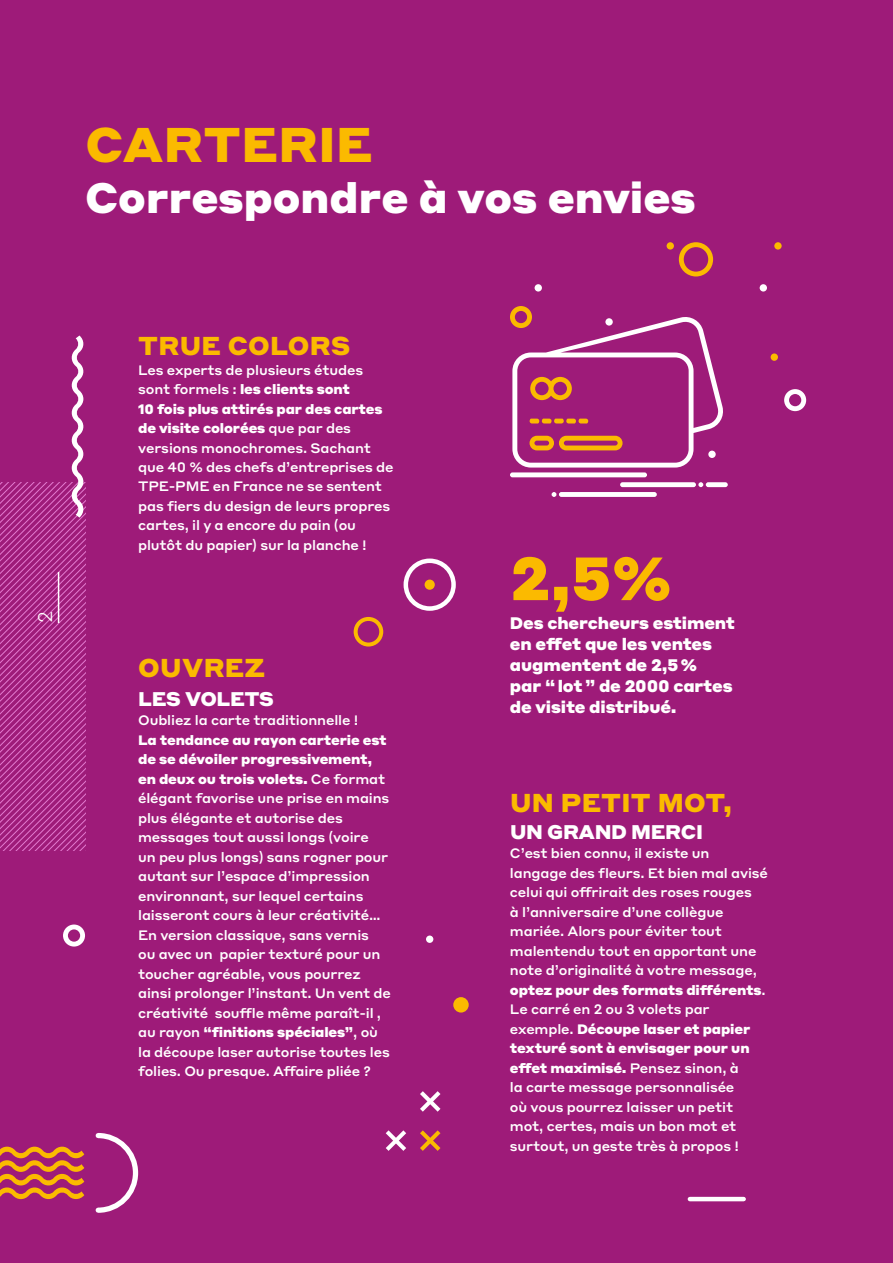
<style>
.page{position:relative;width:893px;height:1263px;background:#9e1b79}
.page>*{position:absolute;margin:0;border:0;box-sizing:border-box;transform-origin:0 0}
.t1{font:900 60px "Styrene A";color:#fbba00}
.t2{font:900 48px "Styrene A";letter-spacing:.01em;color:#fbba00}
.t3{font:900 42px "Styrene A";color:#fff}
.t4{font:900 25.5px "Styrene A";letter-spacing:.01em;color:#fbba00}
.t5{font:900 19.5px "Styrene A";letter-spacing:-.02em;color:#fff}
.t6{font:300 19.5px "Styrene A";color:#fff}
.t7{font:900 16.5px/21px "Styrene A";letter-spacing:-.01em;color:#fff}
.t8{font:500 13.5px/19.5px "Styrene A";letter-spacing:-.01em;color:#fff}
.s1{font-weight:900}
</style>
<div class="page">
<div style="left:510px;top:472px;width:137px;height:5px;background:#fff;border-radius:2px"></div>
<div style="left:620px;top:482px;width:76px;height:5px;background:#fff;border-radius:2px"></div>
<div style="left:559px;top:492px;width:98px;height:5px;background:#fff;border-radius:2px"></div>
<svg style="left:698px;top:482px;width:5px;height:5px"></svg>
<svg style="left:552px;top:492px;width:4px;height:5px"></svg>
<div style="left:706px;top:482px;width:22px;height:5px;background:#fff;border-radius:2px"></div>
<div style="left:771px;top:353px;width:7px;height:8px;background:#fbba00;border-radius:50%"></div>
<div style="left:760px;top:284px;width:7px;height:8px;background:#fff;border-radius:50%"></div>
<div style="left:426px;top:935px;width:7px;height:8px;background:#fff;border-radius:50%"></div>
<div style="left:774px;top:242px;width:8px;height:8px;background:#fbba00;border-radius:50%"></div>
<div style="left:453px;top:997px;width:16px;height:15px;background:#fbba00;border-radius:50%"></div>
<div style="left:667px;top:242px;width:7px;height:8px;background:#fbba00;border-radius:50%"></div>
<div style="left:535px;top:284px;width:7px;height:8px;background:#fff;border-radius:50%"></div>
<svg style="left:679px;top:242px;width:34px;height:34px"></svg>
<svg style="left:510px;top:306px;width:213px;height:161px"></svg>
<svg style="left:784px;top:389px;width:22px;height:22px"></svg>
<svg style="left:63px;top:924px;width:22px;height:22px"></svg>
<svg style="left:354px;top:617px;width:29px;height:29px"></svg>
<svg style="left:420px;top:1130px;width:20px;height:21px"></svg>
<svg style="left:386px;top:1130px;width:20px;height:21px"></svg>
<svg style="left:420px;top:1091px;width:20px;height:21px"></svg>
<hr style="left:690px;top:1197px;width:54px;height:4px;background:#fff">
<div style="left:425px;top:579px;width:10px;height:11px;background:#fbba00;border-radius:50%"></div>
<div style="left:404px;top:558px;width:52px;height:53px;border:4px solid #fff;border-radius:50%"></div>
<svg style="left:95px;top:1133px;width:44px;height:80px"></svg>
<svg style="left:0;top:1146px;width:84px;height:54px"></svg>
<svg style="left:0;top:335px;width:85px;height:515px"></svg>
<h2 class="t2" style="left:85px;top:104px;width:289px">CARTERIE</h2>
<h3 class="t3" style="left:85px;top:161px;width:612px">Correspondre à vos envies</h3>
<h3 class="t6" style="left:29px;top:623px;width:13px;rotate:-90deg">2</h3>
<h3 class="t4" style="left:138px;top:324px;width:214px">TRUE COLORS</h3>
<p class="t8" style="left:138px;top:359px;width:257px">Les experts de plusieurs études sont formels : <span class="s1">les clients sont<br>10 fois plus attirés par des cartes de visite colorées</span> que par des versions monochromes. Sachant que 40 % des chefs d’entreprises de<br>TPE-PME en France ne se sentent pas fiers du design de leurs propres cartes, il y a encore du pain (ou plutôt du papier) sur la planche !</p>
<h3 class="t4" style="left:138px;top:646px;width:128px">OUVREZ</h3>
<h3 class="t5" style="left:138px;top:682px;width:137px">LES VOLETS</h3>
<p class="t8" style="left:138px;top:709px;width:222px">Oubliez la carte traditionnelle !</p>
<p class="t8" style="left:138px;top:729px;width:254px"><span class="s1">La tendance au rayon carterie est de se dévoiler progressivement, en deux ou trois volets.</span> Ce format élégant favorise une prise en mains plus élégante et autorise des messages tout aussi longs (voire<br>un peu plus longs) sans rogner pour autant sur l’espace d’impression environnant, sur lequel certains laisseront cours à leur créativité… En version classique, sans vernis<br>ou avec un papier texturé pour un toucher agréable, vous pourrez ainsi prolonger l’instant. Un vent de créativité souffle même paraît-il , au rayon <span class="s1">“finitions spéciales”</span>, où la découpe laser autorise toutes les folies. Ou presque. Affaire pliée ?</p>
<h1 class="t1" style="left:510px;top:527px;width:162px">2,5%</h1>
<p class="t7" style="left:510px;top:632px;width:224px">en effet que les ventes augmentent de 2,5 %<br>par “ lot ” de 2000 cartes de visite distribué.</p>
<p class="t7" style="left:510px;top:611px;width:227px">Des chercheurs estiment</p>
<h3 class="t4" style="left:510px;top:781px;width:223px">UN PETIT MOT,</h3>
<h3 class="t5" style="left:510px;top:815px;width:194px">UN GRAND MERCI</h3>
<p class="t8" style="left:510px;top:842px;width:259px">C’est bien connu, il existe un langage des fleurs. Et bien mal avisé celui qui offrirait des roses rouges<br>à l’anniversaire d’une collègue mariée. Alors pour éviter tout malentendu tout en apportant une note d’originalité à votre message, <span class="s1">optez pour des formats différents</span>.<br>Le carré en 2 ou 3 volets par exemple. <span class="s1">Découpe laser et papier texturé sont à envisager pour un effet maximisé.</span> Pensez sinon, à<br>la carte message personnalisée<br>où vous pourrez laisser un petit mot, certes, mais un bon mot et surtout, un geste très à propos !</p>
</div>
